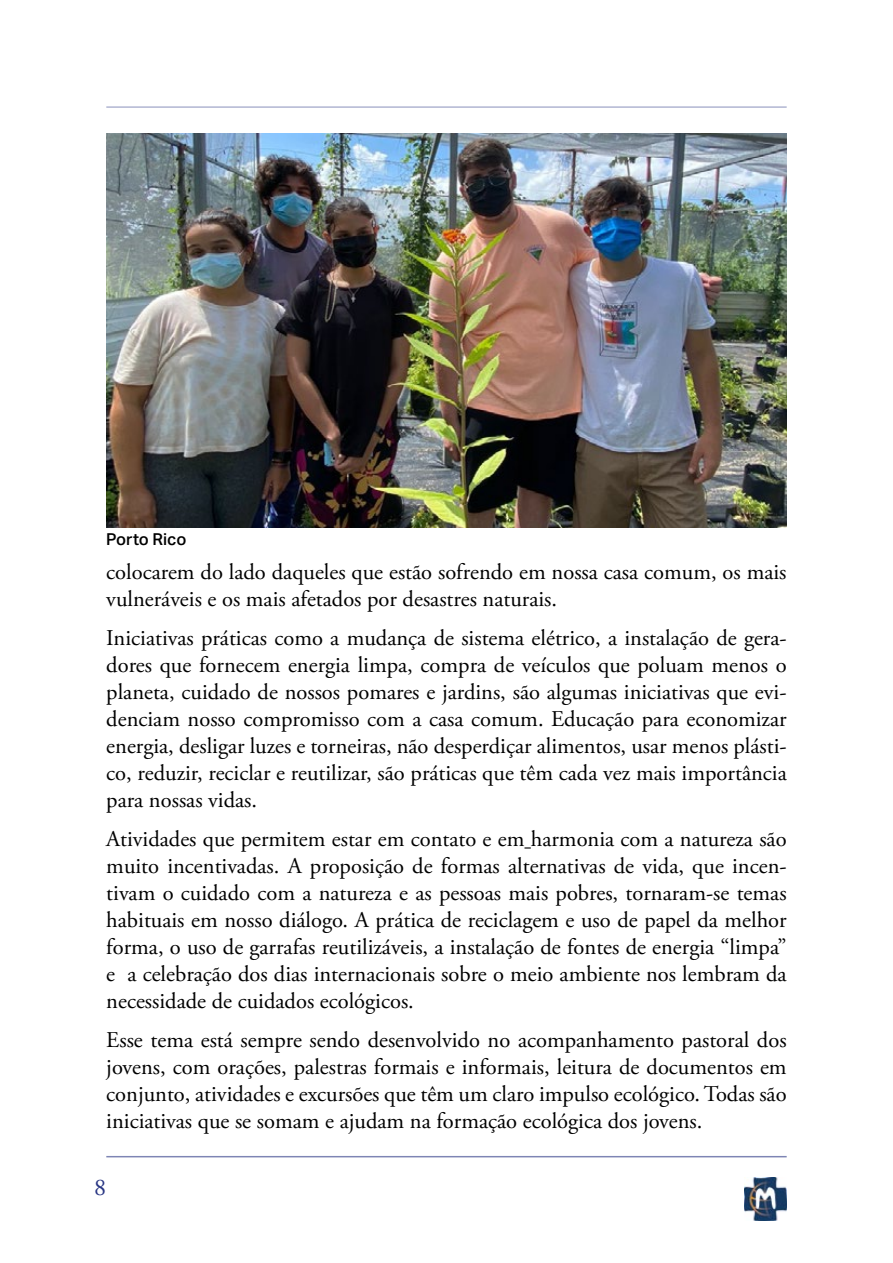
<style>
.page{position:relative;width:893px;height:1263px;background:#fff}
.page>*{position:absolute;margin:0;border:0;box-sizing:border-box;transform-origin:0 0}
.t1{font:24px "Adobe Garamond Pro";color:#283583}
.t2{font:22.5px/27px "Adobe Garamond Pro";color:#000;text-align:justify}
.t3{font:500 16.5px "Aktiv Grotesk";color:#000}
</style>
<div class="page">
<hr style="left:106px;top:1156px;width:681px;height:1px;background:#283583">
<hr style="left:106px;top:107px;width:681px;height:1px;background:#283583">
<img style="left:744px;top:1178px;width:43px;height:42px">
<img style="left:106px;top:134px;width:681px;height:393px">
<p class="t3" style="left:106px;top:530px;width:82px">Porto Rico</p>
<p class="t2" style="left:106px;top:559px;width:682px">colocarem do lado daqueles que estão sofrendo em nossa casa comum, os mais vulneráveis e os mais afetados por desastres naturais.</p>
<p class="t2" style="left:106px;top:625px;width:682px">Iniciativas práticas como a mudança de sistema elétrico, a instalação de gera&shy;dores que fornecem energia limpa, compra de veículos que poluam menos o planeta, cuidado de nossos pomares e jardins, são algumas iniciativas que evi&shy;denciam nosso compromisso com a casa comum. Educação para economizar energia, desligar luzes e torneiras, não desperdiçar alimentos, usar menos plásti&shy;co, reduzir, reciclar e reutilizar, são práticas que têm cada vez mais importância para nossas vidas.</p>
<p class="t2" style="left:106px;top:826px;width:682px">Atividades que permitem estar em contato e em harmonia com a natureza são muito incentivadas. A proposição de formas alternativas de vida, que incen&shy;tivam o cuidado com a natureza e as pessoas mais pobres, tornaram-se temas habituais em nosso diálogo. A prática de reciclagem e uso de papel da melhor forma, o uso de garrafas reutilizáveis, a instalação de fontes de energia “limpa” e a celebração dos dias internacionais sobre o meio ambiente nos lembram da necessidade de cuidados ecológicos.</p>
<p class="t2" style="left:106px;top:1027px;width:682px">Esse tema está sempre sendo desenvolvido no acompanhamento pastoral dos jovens, com orações, palestras formais e informais, leitura de documentos em conjunto, atividades e excursões que têm um claro impulso ecológico. Todas são iniciativas que se somam e ajudam na formação ecológica dos jovens.</p>
<p class="t1" style="left:94px;top:1173px;width:14px">8</p>
</div>
